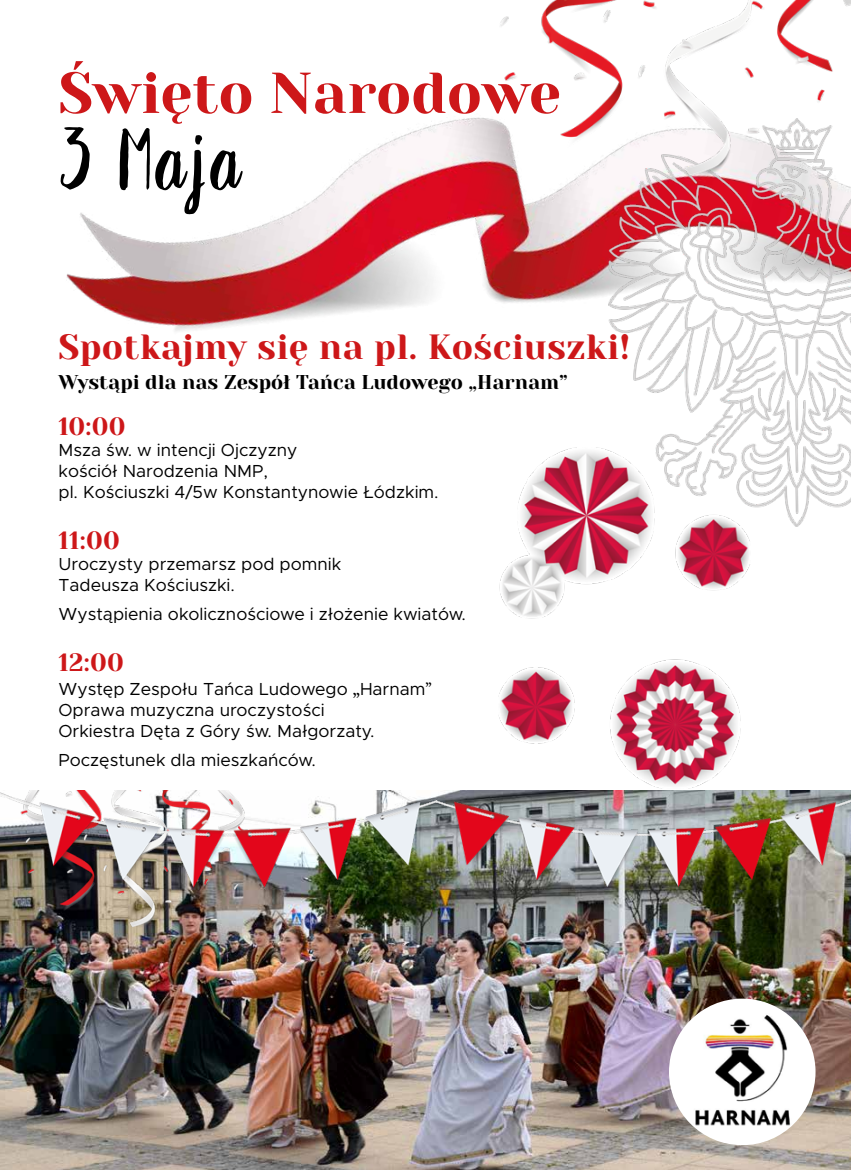
<style>
.page{position:relative;width:851px;height:1170px;background:#fff}
.page>*{position:absolute;margin:0;border:0;box-sizing:border-box;transform-origin:0 0}
.t1{font:96.25px "NF Takhie Free Regular";color:#000}
.t2{font:57.5px "Yeseva One";color:#cd1719}
.t3{font:35px "Yeseva One";letter-spacing:.01em;color:#cd1719}
.t4{font:25px "Yeseva One";letter-spacing:.01em;color:#cd1719}
.t5{font:20px "Yeseva One";color:#000}
.t6{font:17.5px/21px "Metropolis";color:#000}
.s1{font-family:"Adobe Caslon Pro";font-size:20px}
.s2{font-family:"Adobe Caslon Pro"}
</style>
<div class="page">
<img style="left:66px;top:120px;width:542px;height:211px">
<img style="left:0;top:901px;width:850px;height:268px">
<img style="left:0;top:901px;width:247px;height:135px">
<img style="left:0;top:790px;width:850px;height:111px">
<img style="left:669px;top:998px;width:146px;height:146px;border-radius:73px">
<img style="left:608px;top:265px;width:242px;height:261px">
<img style="left:454px;top:0;width:396px;height:265px">
<img style="left:499px;top:448px;width:251px;height:340px">
<h2 class="t2" style="left:58px;top:59px;width:504px">Święto Narodowe</h2>
<h1 class="t1" style="left:58px;top:100px;width:188px">3 Maja</h1>
<h3 class="t3" style="left:58px;top:326px;width:573px">Spotkajmy się na pl. Kościuszki!</h3>
<p class="t5" style="left:58px;top:370px;width:510px">Wystąpi dla nas Zespół Tańca Ludowego „Harnam”</p>
<h3 class="t4" style="left:58px;top:411px;width:69px">10:00</h3>
<p class="t6" style="left:58px;top:439px;width:381px">Msza św. w intencji Ojczyzny<br>kościół Narodzenia NMP,<br>pl. Kościuszki 4/5w Konstantynowie Łódzkim.</p>
<h3 class="t4" style="left:58px;top:525px;width:63px">11:00</h3>
<p class="t6" style="left:58px;top:553px;width:284px">Uroczysty przemarsz pod pomnik<br>Tadeusza Kościuszki.</p>
<p class="t6" style="left:58px;top:603px;width:409px">Wystąpienia okolicznościowe i złożenie kwiatów.</p>
<h3 class="t4" style="left:58px;top:647px;width:67px">12:00</h3>
<p class="t6" style="left:58px;top:678px;width:375px">Występ Zespołu Tańca Ludowego <span class="s1">„</span>Harnam<span class="s2">”<br></span>Oprawa muzyczna uroczystości<br>Orkiestra Dęta z Góry św. Małgorzaty.</p>
<p class="t6" style="left:58px;top:749px;width:259px">Poczęstunek dla mieszkańców.</p>
</div>
